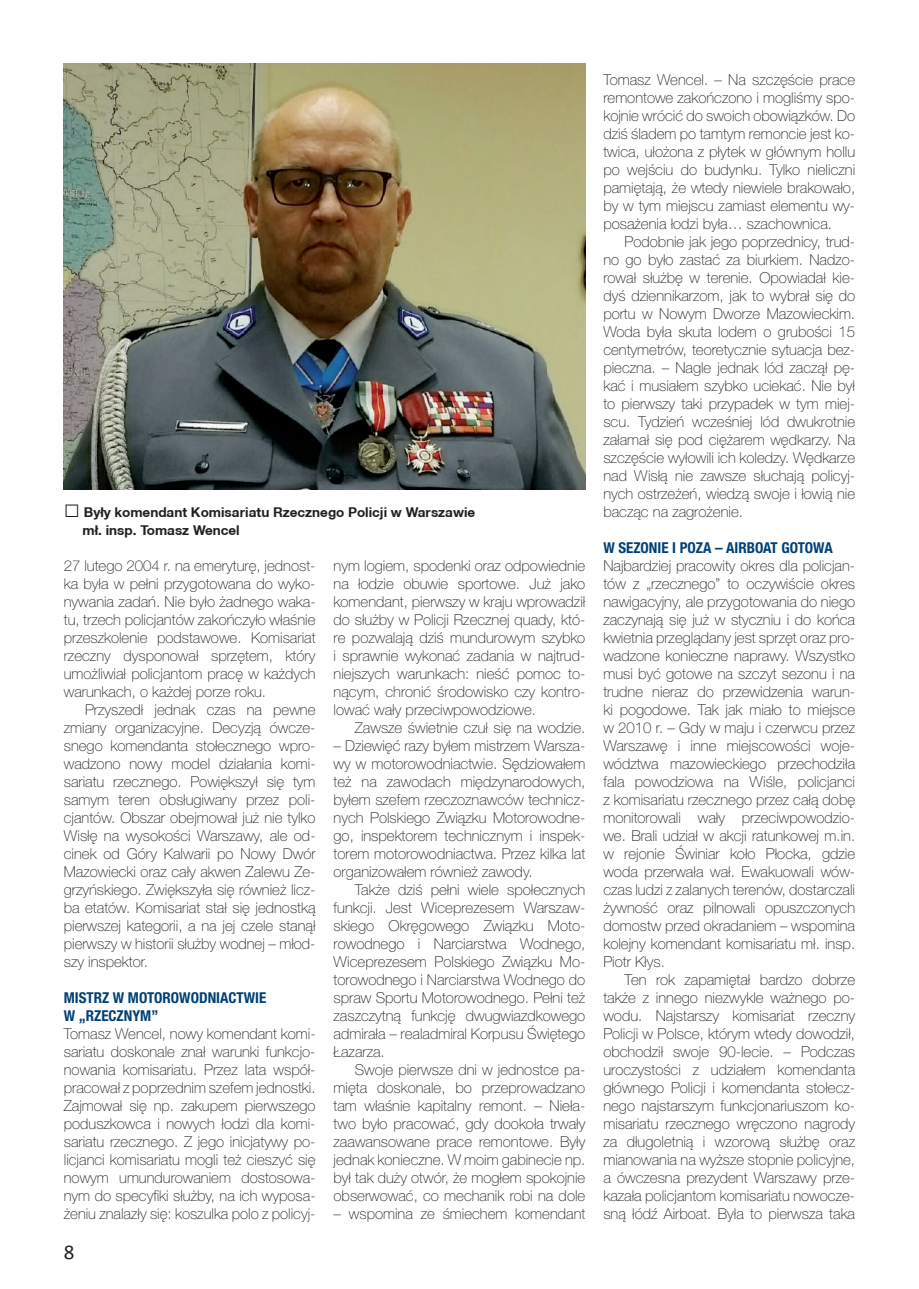
<style>
.page{position:relative;width:919px;height:1289px;background:#fff}
.page>*{position:absolute;margin:0;border:0;box-sizing:border-box;transform-origin:0 0}
.t1{font:21px "Calibri";color:#231f20}
.t2{font:100 15px/18px "Helvetica Neue LT Pro";color:#231f20;text-align:justify}
.t3{font:700 condensed 15px/18px "Helvetica Neue LT Pro";color:#004074}
.t4{font:700 13.5px/18px "Helvetica Neue CE";color:#231f20}
.s1{font-family:"Times New Roman";font-size:27px}
</style>
<div class="page">
<img style="left:64px;top:64px;width:521px;height:425px">
<p class="t4" style="left:83px;top:503px;width:394px;text-indent:-19px"><span class="s1">□</span> Były komendant Komisariatu Rzecznego Policji w Warszawie mł. insp. Tomasz Wencel</p>
<p class="t2" style="left:64px;top:556px;width:253px">27 lutego 2004 r. na emeryturę, jednost&shy;ka była w pełni przygotowana do wyko&shy;nywania zadań. Nie było żadnego waka&shy;tu, trzech policjantów zakończyło właśnie przeszkolenie podstawowe. Komisariat rzeczny dysponował sprzętem, który umożliwiał policjantom pracę w każdych warunkach, o każdej porze roku.</p>
<p class="t2" style="left:64px;top:700px;width:253px;text-indent:21px">Przyszedł jednak czas na pewne zmiany organizacyjne. Decyzją ówcze&shy;snego komendanta stołecznego wpro&shy;wadzono nowy model działania komi&shy;sariatu rzecznego. Powiększył się tym samym teren obsługiwany przez poli&shy;cjantów. Obszar obejmował już nie tylko Wisłę na wysokości Warszawy, ale od&shy;cinek od Góry Kalwarii po Nowy Dwór Mazowiecki oraz cały akwen Zalewu Ze&shy;grzyńskiego. Zwiększyła się również licz&shy;ba etatów. Komisariat stał się jednostką pierwszej kategorii, a na jej czele stanął pierwszy w historii służby wodnej – młod&shy;szy inspektor.</p>
<p class="t3" style="left:64px;top:988px;width:204px">MISTRZ W MOTOROWODNIACTWIE<br>W „RZECZNYM”</p>
<p class="t2" style="left:64px;top:1024px;width:253px">Tomasz Wencel, nowy komendant komi&shy;sariatu doskonale znał warunki funkcjo&shy;nowania komisariatu. Przez lata współ&shy;pracował z poprzednim szefem jednostki.<br>Zajmował się np. zakupem pierwszego poduszkowca i nowych łodzi dla komi&shy;sariatu rzecznego. Z jego inicjatywy po&shy;licjanci komisariatu mogli też cieszyć się nowym umundurowaniem dostosowa&shy;nym do specyfiki służby, na ich wyposa&shy;żeniu znalazły się: koszulka polo z policyj-</p>
<h1 class="t1" style="left:64px;top:1238px;width:12px">8</h1>
<p class="t2" style="left:333px;top:556px;width:253px">nym logiem, spodenki oraz odpowiednie na łodzie obuwie sportowe. Już jako komendant, pierwszy w kraju wprowadził do służby w Policji Rzecznej quady, któ&shy;re pozwalają dziś mundurowym szybko i sprawnie wykonać zadania w najtrud&shy;niejszych warunkach: nieść pomoc to&shy;nącym, chronić środowisko czy kontro&shy;lować wały przeciwpowodziowe.</p>
<p class="t2" style="left:355px;top:718px;width:232px">Zawsze świetnie czuł się na wodzie.</p>
<p class="t2" style="left:333px;top:736px;width:253px">– Dziewięć razy byłem mistrzem Warsza&shy;wy w motorowodniactwie. Sędziowałem też na zawodach międzynarodowych, byłem szefem rzeczoznawców technicz&shy;nych Polskiego Związku Motorowodne&shy;go, inspektorem technicznym i inspek&shy;torem motorowodniactwa. Przez kilka lat organizowałem również zawody.</p>
<p class="t2" style="left:333px;top:880px;width:253px;text-indent:21px">Także dziś pełni wiele społecznych funkcji. Jest Wiceprezesem Warszaw&shy;skiego Okręgowego Związku Moto&shy;rowodnego i Narciarstwa Wodnego, Wiceprezesem Polskiego Związku Mo&shy;torowodnego i Narciarstwa Wodnego do spraw Sportu Motorowodnego. Pełni też zaszczytną funkcję dwugwiazdkowego admirała – realadmiral Korpusu Świętego Łazarza.</p>
<p class="t2" style="left:333px;top:1060px;width:253px;text-indent:21px">Swoje pierwsze dni w jednostce pa&shy;mięta doskonale, bo przeprowadzano tam właśnie kapitalny remont. – Nieła&shy;two było pracować, gdy dookoła trwały zaawansowane prace remontowe. Były jednak konieczne. W moim gabinecie np. był tak duży otwór, że mogłem spokojnie obserwować, co mechanik robi na dole</p>
<p class="t2" style="left:333px;top:1204px;width:253px">– wspomina ze śmiechem komendant</p>
<p class="t2" style="left:603px;top:70px;width:253px">Tomasz Wencel. – Na szczęście prace remontowe zakończono i mogliśmy spo&shy;kojnie wrócić do swoich obowiązków. Do dziś śladem po tamtym remoncie jest ko&shy;twica, ułożona z płytek w głównym hollu po wejściu do budynku. Tylko nieliczni pamiętają, że wtedy niewiele brakowało, by w tym miejscu zamiast elementu wy&shy;posażenia łodzi była… szachownica.</p>
<p class="t2" style="left:603px;top:232px;width:253px;text-indent:21px">Podobnie jak jego poprzednicy, trud&shy;no go było zastać za biurkiem. Nadzo&shy;rował służbę w terenie. Opowiadał kie&shy;dyś dziennikarzom, jak to wybrał się do portu w Nowym Dworze Mazowieckim.<br>Woda była skuta lodem o grubości 15 centymetrów, teoretycznie sytuacja bez&shy;pieczna. – Nagle jednak lód zaczął pę&shy;kać i musiałem szybko uciekać. Nie był to pierwszy taki przypadek w tym miej&shy;scu. Tydzień wcześniej lód dwukrotnie załamał się pod ciężarem wędkarzy. Na szczęście wyłowili ich koledzy. Wędkarze nad Wisłą nie zawsze słuchają policyj&shy;nych ostrzeżeń, wiedzą swoje i łowią nie bacząc na zagrożenie.</p>
<p class="t3" style="left:603px;top:538px;width:231px">W SEZONIE I POZA – AIRBOAT GOTOWA</p>
<p class="t2" style="left:603px;top:556px;width:253px">Najbardziej pracowity okres dla policjan&shy;tów z „rzecznego” to oczywiście okres nawigacyjny, ale przygotowania do niego zaczynają się już w styczniu i do końca kwietnia przeglądany jest sprzęt oraz pro&shy;wadzone konieczne naprawy. Wszystko musi być gotowe na szczyt sezonu i na trudne nieraz do przewidzenia warun&shy;ki pogodowe. Tak jak miało to miejsce w 2010 r. – Gdy w maju i czerwcu przez Warszawę i inne miejscowości woje&shy;wództwa mazowieckiego przechodziła fala powodziowa na Wiśle, policjanci z komisariatu rzecznego przez całą dobę monitorowali wały przeciwpowodzio&shy;we. Brali udział w akcji ratunkowej m.in. w rejonie Świniar koło Płocka, gdzie woda przerwała wał. Ewakuowali wów&shy;czas ludzi z zalanych terenów, dostarczali żywność oraz pilnowali opuszczonych domostw przed okradaniem – wspomina kolejny komendant komisariatu mł. insp.<br>Piotr Kłys.</p>
<p class="t2" style="left:603px;top:970px;width:253px;text-indent:21px">Ten rok zapamiętał bardzo dobrze także z innego niezwykle ważnego po&shy;wodu. Najstarszy komisariat rzeczny Policji w Polsce, którym wtedy dowodził, obchodził swoje 90-lecie. – Podczas uroczystości z udziałem komendanta głównego Policji i komendanta stołecz&shy;nego najstarszym funkcjonariuszom ko&shy;misariatu rzecznego wręczono nagrody za długoletnią i wzorową służbę oraz mianowania na wyższe stopnie policyjne, a ówczesna prezydent Warszawy prze&shy;kazała policjantom komisariatu nowocze&shy;sną łódź Airboat. Była to pierwsza taka</p>
</div>
